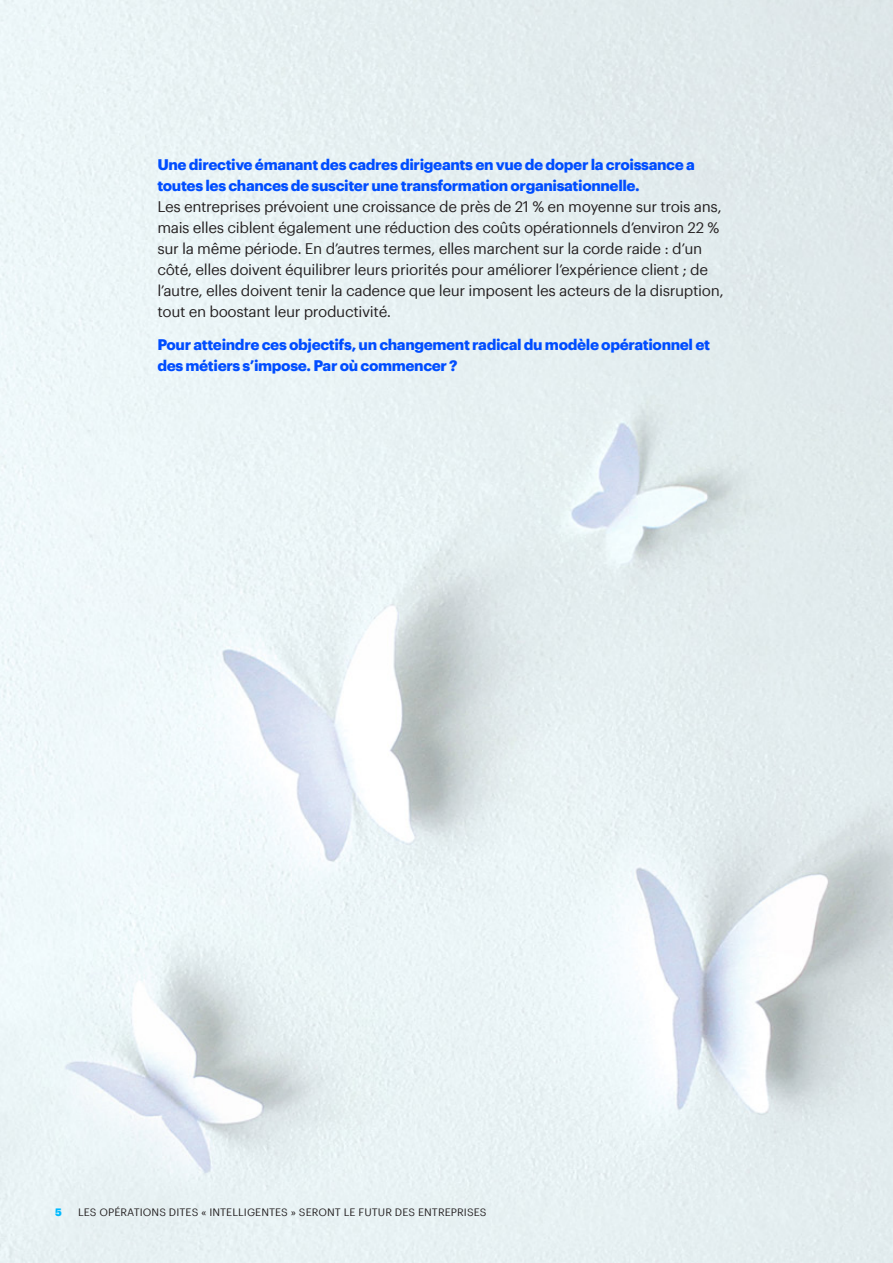
<style>
.page{position:relative;width:893px;height:1263px;background:#fff}
.page>*{position:absolute;margin:0;border:0;box-sizing:border-box;transform-origin:0 0}
.t1{font:15px/21px "Graphik";letter-spacing:-.025em;color:#231f20}
.t2{font:700 15px/21px "Graphik";letter-spacing:-.025em;color:#004dff}
.t3{font:10.5px "Graphik";letter-spacing:.005em;color:#231f20}
.t4{font:900 10.5px "Graphik";color:#00baff}
</style>
<div class="page">
<p class="t2" style="left:157px;top:152px;width:539px">Une directive émanant des cadres dirigeants en vue de doper la croissance a toutes les chances de susciter une transformation organisationnelle.</p>
<p class="t1" style="left:157px;top:195px;width:568px">Les entreprises prévoient une croissance de près de 21 % en moyenne sur trois ans, mais elles ciblent également une réduction des coûts opérationnels d’environ 22 % sur la même période. En d’autres termes, elles marchent sur la corde raide : d’un côté, elles doivent équilibrer leurs priorités pour améliorer l’expérience client ; de l’autre, elles doivent tenir la cadence que leur imposent les acteurs de la disruption, tout en boostant leur productivité.</p>
<p class="t2" style="left:157px;top:333px;width:554px">Pour atteindre ces objectifs, un changement radical du modèle opérationnel et des métiers s’impose. Par où commencer ?</p>
<p class="t4" style="left:55px;top:1204px;width:8px">5</p>
<p class="t3" style="left:78px;top:1204px;width:410px">LES OPÉRATIONS DITES « INTELLIGENTES » SERONT LE FUTUR DES ENTREPRISES</p>
</div>
